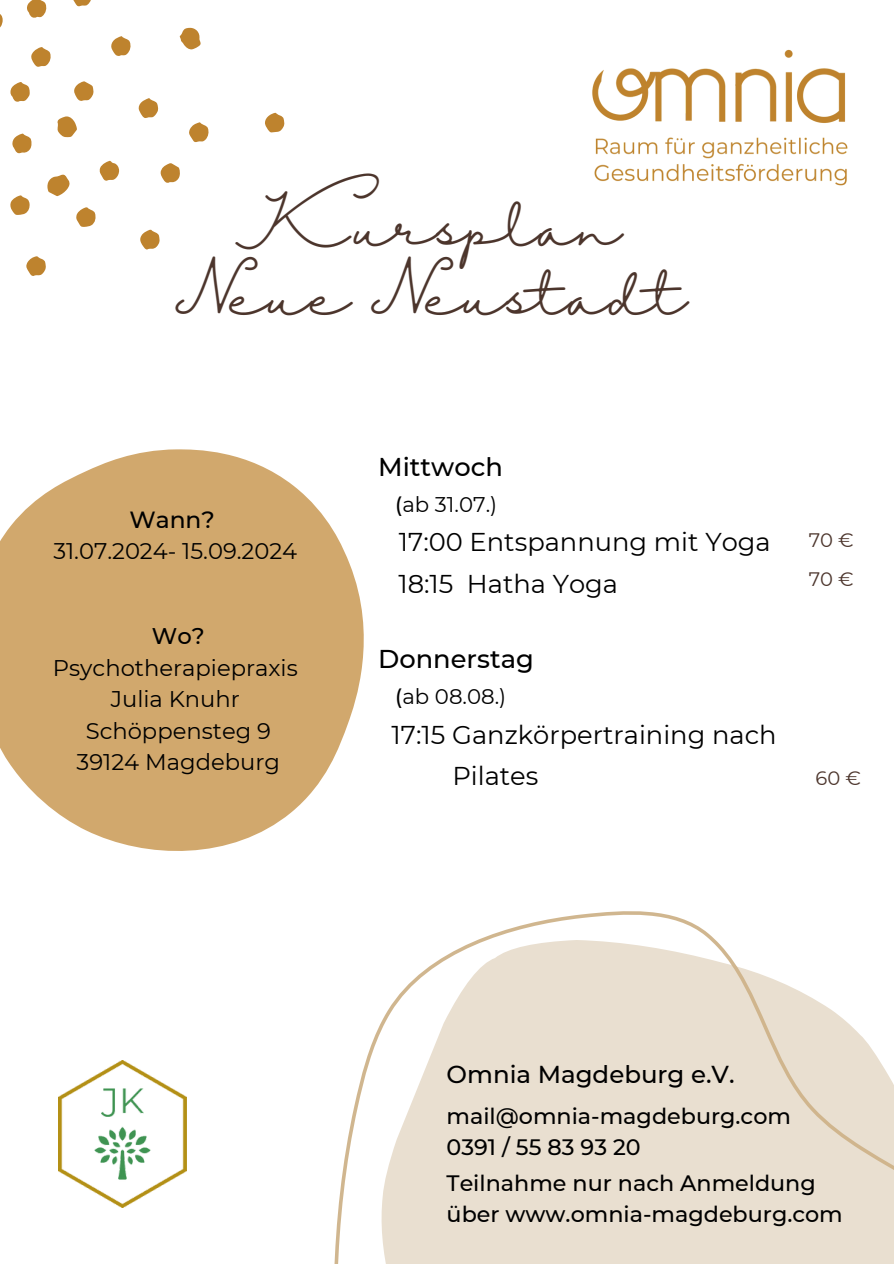
<style>
.page{position:relative;width:894px;height:1264px;background:#fff}
.page>*{position:absolute;margin:0;border:0;box-sizing:border-box;transform-origin:0 0}
.t1{font:49.35px/68.7px "Halimun";color:#4c352c;text-align:center}
.t2{font:25.65px/41.7px "Montserrat";color:#000}
.t3{font:500 25.65px "Montserrat";color:#000}
.t4{font:500 24.45px "Montserrat";color:#000}
.t5{font:500 23.4px "Montserrat";color:#000}
.t6{font:22.65px/31.5px "Montserrat";color:#000;text-align:center}
.t7{font:500 22.2px/30.9px "Montserrat";color:#000}
.t8{font:21.15px "Montserrat";color:#000}
.t9{font:19.5px "Montserrat";color:#4c352c}
.s1{font-weight:500}
</style>
<div class="page">
<svg style="left:334px;top:911px;width:559px;height:352px;fill:#e9dfd0"></svg>
<img style="left:59px;top:1060px;width:128px;height:147px">
<img style="left:592px;top:49px;width:256px;height:137px">
<svg style="left:0;top:449px;width:364px;height:402px;fill:#d1a86d"></svg>
<svg style="left:179px;top:27px;width:22px;height:23px"></svg>
<svg style="left:57px;top:116px;width:20px;height:22px"></svg>
<svg style="left:10px;top:82px;width:20px;height:20px"></svg>
<svg style="left:160px;top:163px;width:20px;height:20px"></svg>
<svg style="left:31px;top:47px;width:20px;height:20px"></svg>
<svg style="left:27px;top:0;width:20px;height:18px"></svg>
<svg style="left:0;top:14px;width:3px;height:14px"></svg>
<svg style="left:111px;top:36px;width:20px;height:20px"></svg>
<svg style="left:74px;top:81px;width:20px;height:20px"></svg>
<svg style="left:138px;top:98px;width:21px;height:20px"></svg>
<svg style="left:47px;top:160px;width:73px;height:67px"></svg>
<svg style="left:189px;top:122px;width:20px;height:20px"></svg>
<svg style="left:26px;top:256px;width:20px;height:20px"></svg>
<svg style="left:265px;top:112px;width:20px;height:21px"></svg>
<svg style="left:73px;top:0;width:18px;height:7px"></svg>
<svg style="left:140px;top:229px;width:20px;height:21px"></svg>
<svg style="left:10px;top:195px;width:20px;height:20px"></svg>
<svg style="left:12px;top:133px;width:20px;height:21px"></svg>
<p class="t1" style="left:173px;top:194px;width:515px">Kursplan<br>Neue Neustadt</p>
<h5 class="t5" style="left:129px;top:505px;width:87px">Wann?</h5>
<h5 class="t6" style="left:53px;top:535px;width:245px">31.07.2024- 15.09.2024</h5>
<h5 class="t6" style="left:53px;top:620px;width:246px"><span class="s1">Wo?<br></span>Psychotherapiepraxis<br>Julia Knuhr<br>Schöppensteg 9<br>39124 Magdeburg</h5>
<p class="t3" style="left:378px;top:451px;width:126px">Mittwoch</p>
<p class="t8" style="left:395px;top:491px;width:103px"><span class="s1">(</span>ab 31.07.)</p>
<p class="t2" style="left:398px;top:521px;width:374px">17:00 Entspannung mit Yoga<br>18:15 Hatha Yoga</p>
<p class="t3" style="left:378px;top:643px;width:157px">Donnerstag</p>
<p class="t8" style="left:395px;top:683px;width:112px"><span class="s1">(</span>ab 08.08.)</p>
<p class="t2" style="left:452px;top:713px;width:326px;text-indent:-61px">17:15 Ganzkörpertraining nach<br>Pilates</p>
<p class="t9" style="left:808px;top:528px;width:47px">70 €</p>
<p class="t9" style="left:808px;top:566px;width:47px">70 €</p>
<p class="t9" style="left:815px;top:766px;width:47px">60 €</p>
<h3 class="t4" style="left:446px;top:1059px;width:289px">Omnia Magdeburg e.V.</h3>
<p class="t7" style="left:446px;top:1100px;width:346px">mail@omnia-magdeburg.com<br>0391 / 55 83 93 20</p>
<p class="t7" style="left:446px;top:1167px;width:397px">Teilnahme nur nach Anmeldung über www.omnia-magdeburg.com</p>
</div>
